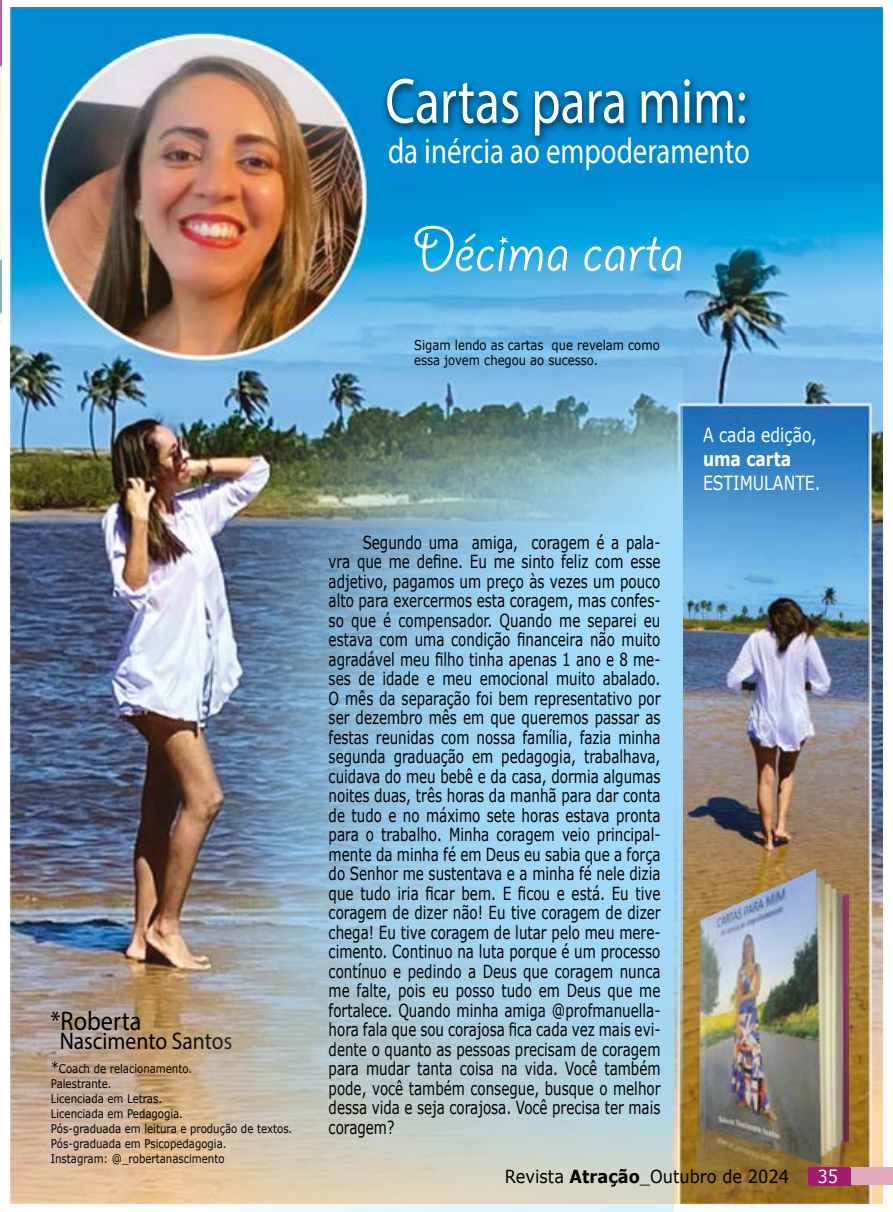
<style>
.page{position:relative;width:893px;height:1212px;background:#fff}
.page>*{position:absolute;margin:0;border:0;box-sizing:border-box;transform-origin:0 0}
.t1{font:70.5px "Giddyup Std";color:#fff}
.t2{font:64.5px "Myriad Pro";color:#fff;scale:.8 1}
.t3{font:36px "Myriad Pro";color:#fff;scale:.8 1}
.t4{font:27px "Myriad Pro";color:#000;scale:.9 1}
.t5{font:24px "Myriad Pro";color:#000;scale:.9 1}
.t6{font:19.5px "Verdana";color:#fff;scale:.8 1}
.t7{font:700 19.5px "Verdana";color:#fff;scale:.8 1}
.t8{font:18px/19.5px "Verdana";color:#000;text-align:justify;scale:.75 1}
.t9{font:18px "Verdana";color:#000;scale:.9 1}
.t10{font:18px "Verdana";color:#fff}
.t11{font:18px "Verdana";color:#fff;scale:.9 1}
.t12{font:13.5px/15px "Verdana";color:#000;scale:.86 1}
.t13{font:12px/15px "Verdana";color:#000;scale:.85 1}
.s1{font-size:15px}
.s2{font-weight:700}
</style>
<div class="page">
<img style="left:10px;top:8px;width:873px;height:1195px">
<div style="left:381px;top:75px;width:372px;height:72px;background:#000;opacity:.75"></div>
<img style="left:679px;top:870px;width:170px;height:337px">
<img style="left:229px;top:367px;width:453px;height:746px">
<img style="left:155px;top:408px;width:519px;height:804px">
<img style="left:0;top:0;width:1px;height:326px">
<div style="left:808px;top:1167px;width:42px;height:17px;background:#a21b6e"></div>
<div style="left:851px;top:1167px;width:42px;height:17px;background:#e2aabd"></div>
<div style="left:809px;top:1169px;width:43px;height:17px;background:#a21b6e"></div>
<div style="left:852px;top:1168px;width:41px;height:17px;background:#e2aabd"></div>
<div style="left:809px;top:1168px;width:43px;height:17px;background:#a21b6e"></div>
<h3 class="t4" style="left:51px;top:1004px;width:102px">*Roberta</h3>
<h3 class="t5" style="left:60px;top:1026px;width:193px">Nascimento Santos</h3>
<p class="t13" style="left:51px;top:1061px;width:286px"><span class="s1">*</span>Coach de relacionamento.<br>Palestrante.<br>Licenciada em Letras.<br>Licenciada em Pedagogia.<br>Pós-graduada em leitura e produção de textos.<br>Pós-graduada em Psicopedagogia.<br>Instagram: @_robertanascimento</p>
<h2 class="t2" style="left:385px;top:61px;width:453px">Cartas para mim:</h2>
<h3 class="t3" style="left:388px;top:129px;width:454px">da inércia ao empoderamento</h3>
<h1 class="t1" style="left:412px;top:211px;width:273px">Décima carta</h1>
<p class="t12" style="left:414px;top:338px;width:287px">Sigam lendo as cartas que revelam como essa jovem chegou ao sucesso.</p>
<p class="t8" style="left:329px;top:532px;width:444px;text-indent:34px">Segundo uma amiga, coragem é a pala&shy;vra que me define. Eu me sinto feliz com esse adjetivo, pagamos um preço às vezes um pouco alto para exercermos esta coragem, mas confes&shy;so que é compensador. Quando me separei eu estava com uma condição financeira não muito agradável meu filho tinha apenas 1 ano e 8 me&shy;ses de idade e meu emocional muito abalado.<br>O mês da separação foi bem representativo por ser dezembro mês em que queremos passar as festas reunidas com nossa família, fazia minha segunda graduação em pedagogia, trabalhava, cuidava do meu bebê e da casa, dormia algumas noites duas, três horas da manhã para dar conta de tudo e no máximo sete horas estava pronta para o trabalho. Minha coragem veio principal&shy;mente da minha fé em Deus eu sabia que a força do Senhor me sustentava e a minha fé nele dizia que tudo iria ficar bem. E ficou e está. Eu tive coragem de dizer não! Eu tive coragem de dizer chega! Eu tive coragem de lutar pelo meu mere&shy;cimento. Continuo na luta porque é um processo contínuo e pedindo a Deus que coragem nunca me falte, pois eu posso tudo em Deus que me fortalece. Quando minha amiga @profmanuella&shy;hora fala que sou corajosa fica cada vez mais evi&shy;dente o quanto as pessoas precisam de coragem para mudar tanta coisa na vida. Você também pode, você também consegue, busque o melhor dessa vida e seja corajosa. Você precisa ter mais coragem?</p>
<p class="t6" style="left:703px;top:421px;width:144px">A cada edição,</p>
<p class="t7" style="left:703px;top:445px;width:112px">uma carta</p>
<p class="t6" style="left:703px;top:469px;width:148px">ESTIMULANTE.</p>
<p class="t10" style="left:814px;top:1163px;width:24px">35</p>
<p class="t9" style="left:505px;top:1164px;width:317px">Revista <span class="s2">Atração</span>_Outubro de 2024</p>
<p class="t11" style="left:817px;top:1164px;width:24px">35</p>
</div>
